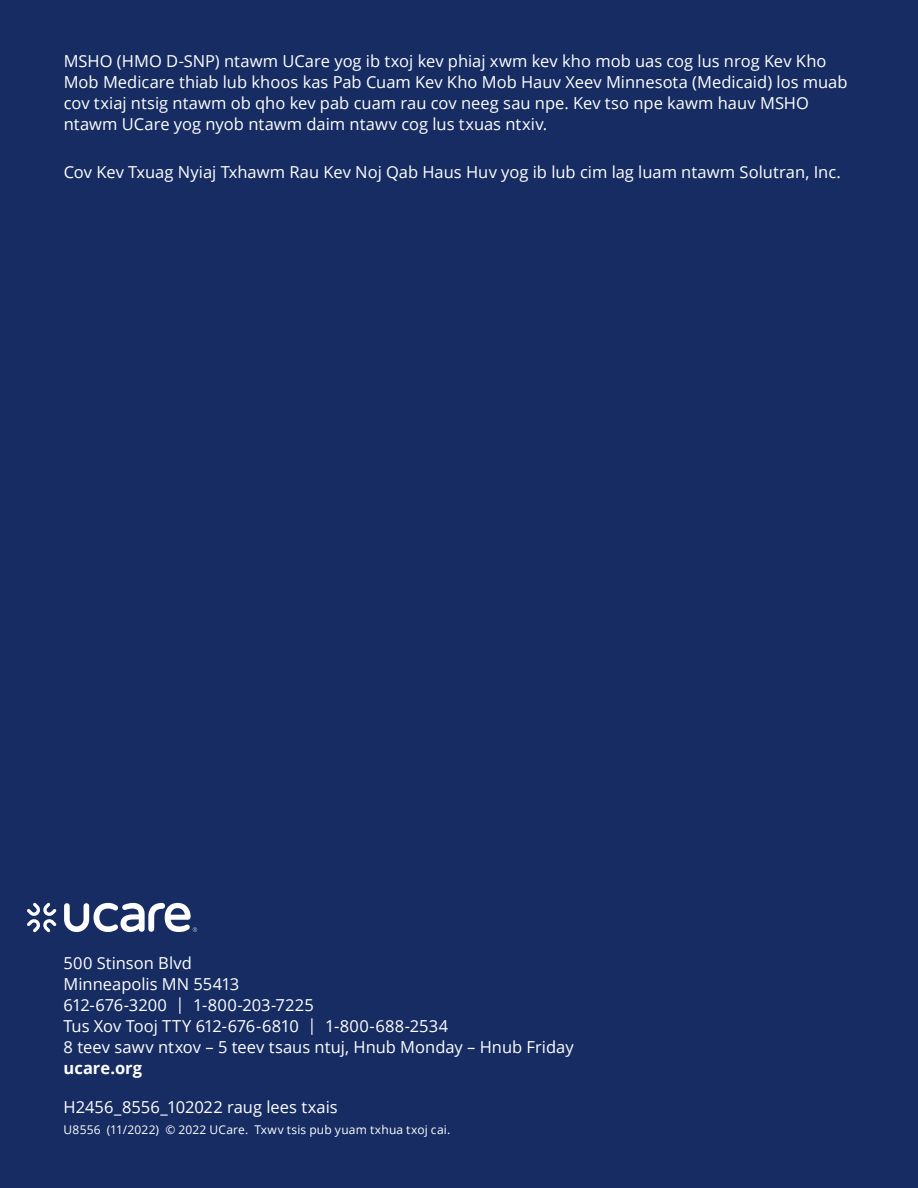
<style>
.page{position:relative;width:918px;height:1188px;background:#162c62}
.page>*{position:absolute;margin:0;border:0;box-sizing:border-box;transform-origin:0 0}
.Body_11_14{font:16.5px/21px "Open Sans";color:#fff}
.Address{font:16.5px "Open Sans";color:#fff}
.Address-2{font:700 16.5px "Open Sans";color:#fff}
.U{font:12px "Open Sans";letter-spacing:.015em;color:#fff}
</style>
<div class="page">
<svg style="left:27px;top:903px;width:29px;height:29px"></svg>
<svg style="left:64px;top:903px;width:133px;height:29px"></svg>
<p class="Body_11_14" style="left:64px;top:50px;width:785px">MSHO (HMO D-SNP) ntawm UCare yog ib txoj kev phiaj xwm kev kho mob uas cog lus nrog Kev Kho Mob Medicare thiab lub khoos kas Pab Cuam Kev Kho Mob Hauv Xeev Minnesota (Medicaid) los muab cov txiaj ntsig ntawm ob qho kev pab cuam rau cov neeg sau npe. Kev tso npe kawm hauv MSHO ntawm UCare yog nyob ntawm daim ntawv cog lus txuas ntxiv.</p>
<p class="Body_11_14" style="left:64px;top:161px;width:776px">Cov Kev Txuag Nyiaj Txhawm Rau Kev Noj Qab Haus Huv yog ib lub cim lag luam ntawm Solutran, Inc.</p>
<p class="Address" style="left:64px;top:952px;width:130px">500 Stinson Blvd</p>
<p class="Address" style="left:64px;top:973px;width:177px">Minneapolis MN 55413</p>
<p class="Address" style="left:64px;top:994px;width:252px">612-676-3200 | 1-800-203-7225</p>
<p class="Address" style="left:64px;top:1015px;width:386px">Tus Xov Tooj TTY 612‑676‑6810 | 1-800‑688‑2534</p>
<p class="Address" style="left:64px;top:1036px;width:512px">8 teev sawv ntxov – 5 teev tsaus ntuj, Hnub Monday – Hnub Friday</p>
<p class="Address-2" style="left:64px;top:1056px;width:80px">ucare.org</p>
<p class="Address" style="left:64px;top:1095px;width:276px">H2456_8556_102022 raug lees txais</p>
<p class="U" style="left:64px;top:1121px;width:386px">U8556 (11/2022) © 2022 UCare. Txwv tsis pub yuam txhua txoj cai.</p>
</div>
